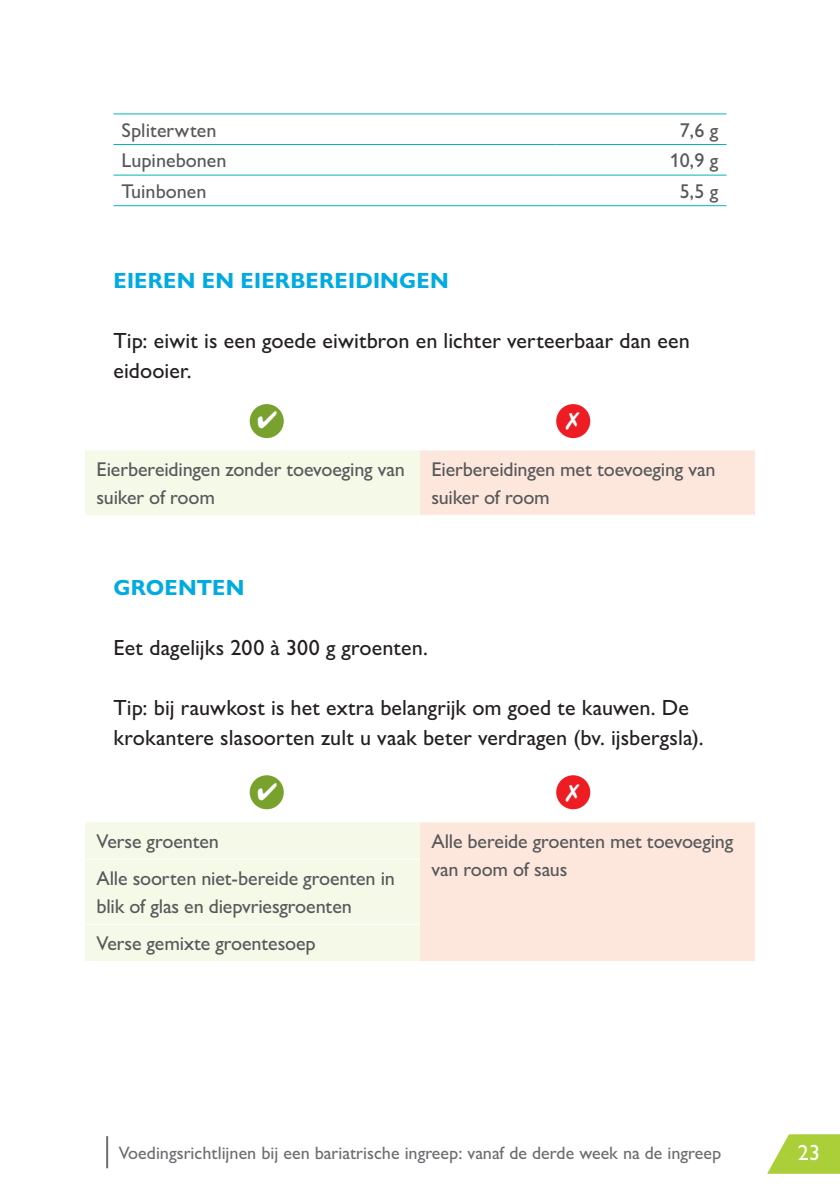
<style>
.page{position:relative;width:840px;height:1191px;background:#fff}
.page>*{position:absolute;margin:0;border:0;box-sizing:border-box;transform-origin:0 0}
.t1{font:500 22px/30px "Gill Sans Nova";letter-spacing:.005em;color:#231f20}
.t2{font:700 22px "Gill Sans Nova";letter-spacing:.01em;color:#00abe1}
.t3{font:500 22px "Gill Sans Nova";color:#fff}
.t4{font:500 20px/28px "Gill Sans Nova";letter-spacing:-.005em;color:#57585a}
.t5{font:500 18px "Gill Sans Nova";color:#6c6d70}
</style>
<div class="page">
<hr style="left:106px;top:1136px;width:2px;height:32px;background:#6c6d70">
<svg style="left:767px;top:1134px;width:72px;height:39px"></svg>
<hr style="left:113px;top:113px;width:443px;height:1px;background:#00b6b5">
<hr style="left:556px;top:113px;width:170px;height:1px;background:#00b6b5">
<hr style="left:113px;top:144px;width:443px;height:1px;background:#00b6b5">
<hr style="left:556px;top:144px;width:170px;height:1px;background:#00b6b5">
<hr style="left:113px;top:175px;width:443px;height:1px;background:#00b6b5">
<hr style="left:556px;top:175px;width:170px;height:1px;background:#00b6b5">
<hr style="left:113px;top:205px;width:443px;height:1px;background:#00b6b5">
<hr style="left:556px;top:205px;width:170px;height:1px;background:#00b6b5">
<div style="left:249px;top:404px;width:34px;height:34px;background:#78a22d;border-radius:50%"></div>
<div style="left:556px;top:404px;width:34px;height:34px;background:#ee1d23;border-radius:50%"></div>
<div style="left:249px;top:775px;width:34px;height:34px;background:#78a22d;border-radius:50%"></div>
<div style="left:556px;top:775px;width:34px;height:34px;background:#ee1d23;border-radius:50%"></div>
<div style="left:85px;top:450px;width:335px;height:65px;background:#f4f9e8"></div>
<div style="left:420px;top:450px;width:334px;height:65px;background:#fde7dc"></div>
<div style="left:85px;top:822px;width:335px;height:139px;background:#f4f9e8"></div>
<div style="left:420px;top:821px;width:334px;height:140px;background:#fde7dc"></div>
<hr style="left:420px;top:821px;width:334px;height:1px;background:#fff">
<hr style="left:85px;top:858px;width:335px;height:1px;background:#fff">
<hr style="left:85px;top:924px;width:335px;height:1px;background:#fff">
<p class="t4" style="left:121px;top:115px;width:96px">Spliterwten</p>
<p class="t4" style="left:679px;top:115px;width:40px">7,6 g</p>
<p class="t4" style="left:121px;top:146px;width:106px">Lupinebonen</p>
<p class="t4" style="left:669px;top:146px;width:50px">10,9 g</p>
<p class="t4" style="left:121px;top:177px;width:87px">Tuinbonen</p>
<p class="t4" style="left:679px;top:177px;width:40px">5,5 g</p>
<p class="t2" style="left:113px;top:267px;width:336px">EIEREN EN EIERBEREIDINGEN</p>
<p class="t1" style="left:113px;top:325px;width:577px">Tip: eiwit is een goede eiwitbron en lichter verteerbaar dan een eidooier.</p>
<p class="t4" style="left:96px;top:455px;width:309px">Eierbereidingen zonder toevoeging van suiker of room</p>
<p class="t4" style="left:431px;top:455px;width:285px">Eierbereidingen met toevoeging van suiker of room</p>
<p class="t2" style="left:113px;top:574px;width:132px">GROENTEN</p>
<p class="t1" style="left:113px;top:632px;width:316px">Eet dagelijks 200 à 300 g groenten.</p>
<p class="t1" style="left:113px;top:692px;width:591px">Tip: bij rauwkost is het extra belangrijk om goed te kauwen. De krokantere slasoorten zult u vaak beter verdragen (bv. ijsbergsla).</p>
<p class="t4" style="left:96px;top:826px;width:124px">Verse groenten</p>
<p class="t4" style="left:431px;top:826px;width:303px">Alle bereide groenten met toevoeging van room of saus</p>
<p class="t4" style="left:96px;top:864px;width:300px">Alle soorten niet-bereide groenten in blik of glas en diepvriesgroenten</p>
<p class="t4" style="left:96px;top:929px;width:221px">Verse gemixte groentesoep</p>
<p class="t5" style="left:119px;top:1141px;width:603px">Voedingsrichtlijnen bij een bariatrische ingreep: vanaf de derde week na de ingreep</p>
<p class="t3" style="left:797px;top:1138px;width:23px">23</p>
</div>
